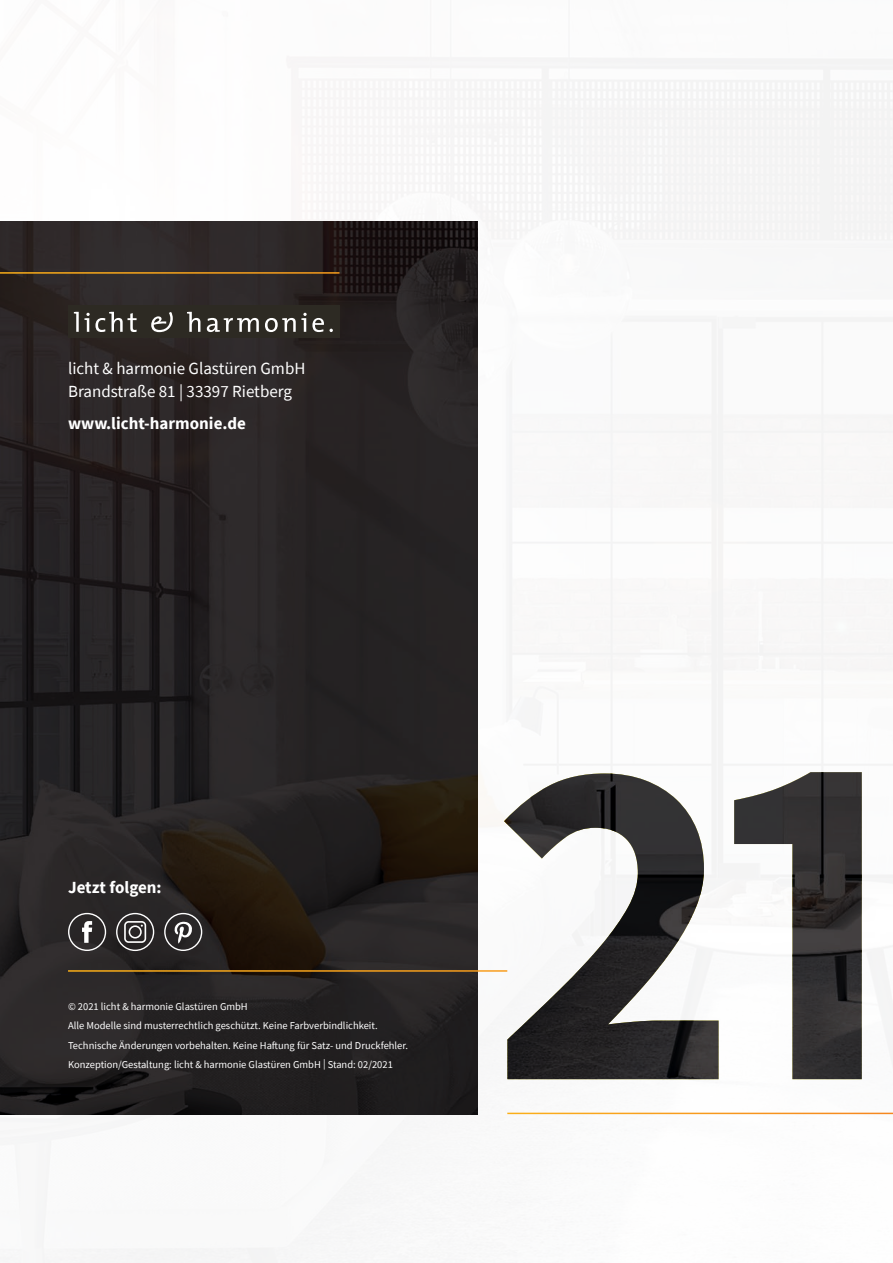
<style>
.page{position:relative;width:893px;height:1263px;background:#fff}
.page>*{position:absolute;margin:0;border:0;box-sizing:border-box;transform-origin:0 0}
.t1{font:16.95px "Source Sans Pro";color:#fff}
.t2{font:700 16.95px "Source Sans Pro";color:#fff}
.t3{font:10.5px "Source Sans Pro";color:#fff}
</style>
<div class="page">
<img style="left:0;top:58px;width:893px;height:1205px">
<svg style="left:504px;top:772px;width:358px;height:307px"></svg>
<div style="left:0;top:221px;width:477px;height:893px;background:#231f20"></div>
<hr style="left:0;top:272px;width:339px;height:2px;background:#fff">
<hr style="left:507px;top:1113px;width:386px;height:1px;background:#fff">
<div style="left:68px;top:306px;width:271px;height:32px;background:#2d2a23"></div>
<svg style="left:74px;top:312px;width:63px;height:20px"></svg>
<svg style="left:151px;top:312px;width:22px;height:20px"></svg>
<svg style="left:187px;top:312px;width:13px;height:20px"></svg>
<svg style="left:207px;top:318px;width:52px;height:14px"></svg>
<svg style="left:265px;top:313px;width:68px;height:19px"></svg>
<div style="left:164px;top:913px;width:38px;height:38px;border:1px solid #fff;border-radius:50%"></div>
<svg style="left:174px;top:922px;width:18px;height:22px"></svg>
<div style="left:68px;top:913px;width:38px;height:38px;border:1px solid #fff;border-radius:50%"></div>
<svg style="left:82px;top:921px;width:10px;height:22px"></svg>
<div style="left:116px;top:913px;width:38px;height:38px;border:1px solid #fff;border-radius:50%"></div>
<svg style="left:124px;top:921px;width:22px;height:22px"></svg>
<hr style="left:68px;top:970px;width:439px;height:2px;background:#fff">
<p class="t1" style="left:68px;top:358px;width:239px">licht &amp; harmonie Glastüren GmbH</p>
<p class="t1" style="left:68px;top:380px;width:226px">Brandstraße 81 | 33397 Rietberg</p>
<p class="t2" style="left:68px;top:412px;width:179px">www.licht-harmonie.de</p>
<p class="t2" style="left:68px;top:876px;width:95px">Jetzt folgen:</p>
<p class="t3" style="left:68px;top:999px;width:181px">© 2021 licht &amp; harmonie Glastüren GmbH</p>
<p class="t3" style="left:68px;top:1019px;width:311px">Alle Modelle sind musterrechtlich geschützt. Keine Farbverbindlichkeit.</p>
<p class="t3" style="left:68px;top:1038px;width:342px">Technische Änderungen vorbehalten. Keine Haftung für Satz- und Druckfehler.</p>
<p class="t3" style="left:68px;top:1058px;width:326px">Konzeption/Gestaltung: licht &amp; harmonie Glastüren GmbH | Stand: 02/2021</p>
</div>
